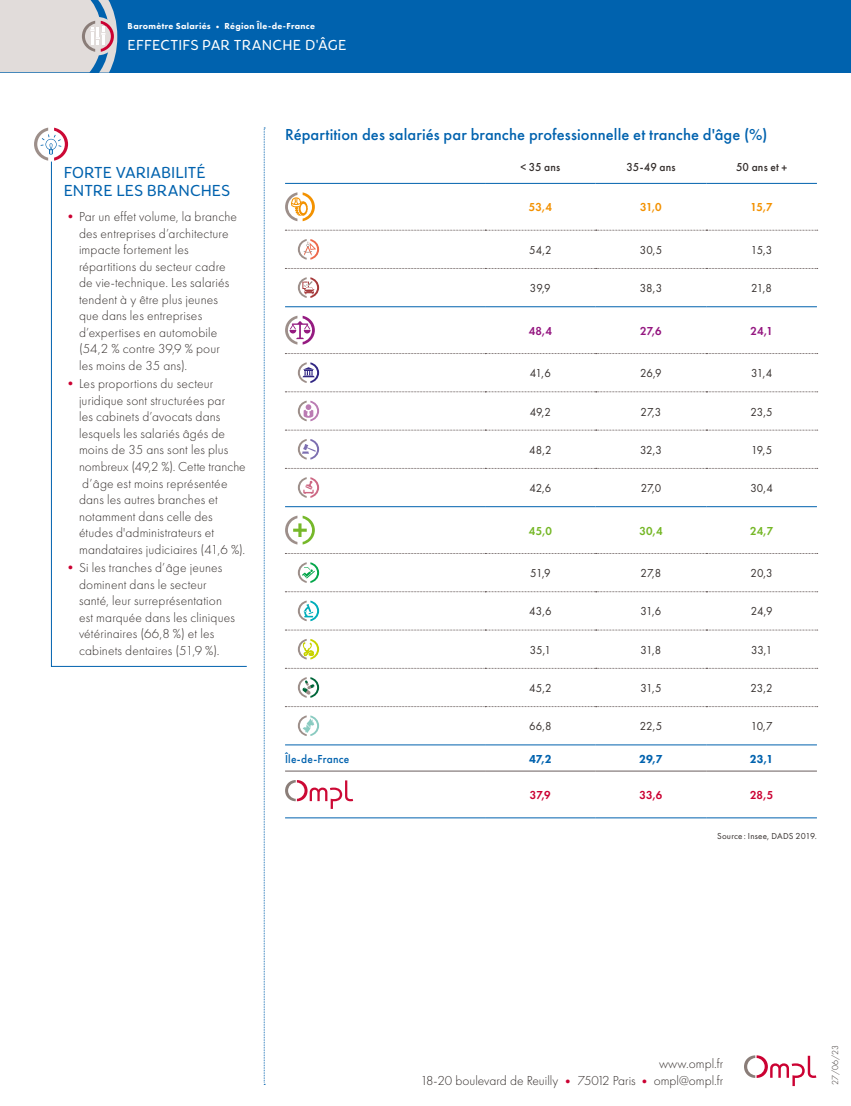
<style>
.page{position:relative;width:851px;height:1106px;background:#fff}
.page>*{position:absolute;margin:0;border:0;box-sizing:border-box;transform-origin:0 0}
.t1{font:500 16.5px "Futura PT";letter-spacing:.005em;color:#0062ae}
.t2{font:300 16.5px/18px "Congenial";color:#0062ae}
.t3{font:300 15px "Congenial";letter-spacing:.01em;color:#fff}
.t4{font:300 13.5px/16.5px "Futura PT";letter-spacing:.01em;color:#352f2d}
.t5{font:12px "Futura PT";letter-spacing:-.01em;color:#352f2d;scale:.95 1}
.t6{font:500 12px "Futura PT";letter-spacing:.015em;color:#352f2d;scale:.95 1}
.t7{font:500 12px "Futura PT";letter-spacing:.02em;color:#0062ae;scale:.95 1}
.t8{font:600 12px "Futura PT";color:#f39100;scale:.95 1}
.t9{font:600 12px "Futura PT";color:#941680;scale:.95 1}
.t10{font:600 12px "Futura PT";color:#75b726;scale:.95 1}
.t11{font:800 12px "Futura PT";color:#0062ae;scale:.95 1}
.t12{font:600 12px "Futura PT";color:#cb0132;scale:.95 1}
.t13{font:800 9px "Futura PT";letter-spacing:.035em;color:#fff}
.t14{font:9px "Futura PT";letter-spacing:.025em;color:#352f2d}
.t15{font:300 9px "Futura PT";color:#352f2d}
.s1{color:#cb0132}
</style>
<div class="page">
<div style="left:0;top:0;width:850px;height:72px;background:#0062ae"></div>
<svg style="left:264px;top:128px;width:1px;height:957px"></svg>
<svg style="left:744px;top:1055px;width:72px;height:31px"></svg>
<svg style="left:0;top:0;width:117px;height:73px;background:#d1d0d4"></svg>
<hr style="left:285px;top:183px;width:200px;height:1px;background:#0062ae">
<hr style="left:485px;top:183px;width:110px;height:1px;background:#0062ae">
<hr style="left:595px;top:183px;width:111px;height:1px;background:#0062ae">
<hr style="left:706px;top:183px;width:110px;height:1px;background:#0062ae">
<svg style="left:285px;top:268px;width:532px;height:1px"></svg>
<hr style="left:285px;top:306px;width:200px;height:1px;background:#0062ae">
<hr style="left:485px;top:306px;width:110px;height:1px;background:#0062ae">
<hr style="left:595px;top:306px;width:111px;height:1px;background:#0062ae">
<hr style="left:706px;top:306px;width:110px;height:1px;background:#0062ae">
<svg style="left:285px;top:468px;width:532px;height:1px"></svg>
<hr style="left:285px;top:506px;width:200px;height:1px;background:#0062ae">
<hr style="left:485px;top:506px;width:110px;height:1px;background:#0062ae">
<hr style="left:595px;top:506px;width:111px;height:1px;background:#0062ae">
<hr style="left:706px;top:506px;width:110px;height:1px;background:#0062ae">
<svg style="left:285px;top:706px;width:532px;height:1px"></svg>
<hr style="left:285px;top:744px;width:200px;height:1px;background:#0062ae">
<hr style="left:485px;top:744px;width:110px;height:1px;background:#0062ae">
<hr style="left:595px;top:744px;width:111px;height:1px;background:#0062ae">
<hr style="left:706px;top:744px;width:110px;height:1px;background:#0062ae">
<hr style="left:285px;top:817px;width:200px;height:1px;background:#0062ae">
<hr style="left:485px;top:817px;width:110px;height:1px;background:#0062ae">
<hr style="left:595px;top:817px;width:111px;height:1px;background:#0062ae">
<hr style="left:706px;top:817px;width:110px;height:1px;background:#0062ae">
<hr style="left:285px;top:770px;width:200px;height:1px;background:#6a5e5d">
<hr style="left:485px;top:770px;width:110px;height:1px;background:#6a5e5d">
<hr style="left:595px;top:770px;width:111px;height:1px;background:#6a5e5d">
<hr style="left:706px;top:770px;width:110px;height:1px;background:#6a5e5d">
<svg style="left:285px;top:230px;width:532px;height:1px"></svg>
<svg style="left:285px;top:353px;width:532px;height:1px"></svg>
<svg style="left:285px;top:391px;width:532px;height:1px"></svg>
<svg style="left:285px;top:430px;width:532px;height:1px"></svg>
<svg style="left:285px;top:553px;width:532px;height:1px"></svg>
<svg style="left:285px;top:591px;width:532px;height:1px"></svg>
<svg style="left:285px;top:630px;width:532px;height:1px"></svg>
<svg style="left:285px;top:668px;width:532px;height:1px"></svg>
<svg style="left:285px;top:192px;width:30px;height:29px"></svg>
<svg style="left:298px;top:239px;width:21px;height:21px"></svg>
<svg style="left:298px;top:277px;width:21px;height:21px"></svg>
<svg style="left:285px;top:316px;width:30px;height:28px"></svg>
<svg style="left:298px;top:362px;width:21px;height:21px"></svg>
<svg style="left:298px;top:400px;width:21px;height:21px"></svg>
<svg style="left:298px;top:439px;width:21px;height:20px"></svg>
<svg style="left:298px;top:477px;width:21px;height:21px"></svg>
<svg style="left:285px;top:515px;width:30px;height:29px"></svg>
<svg style="left:298px;top:562px;width:21px;height:21px"></svg>
<svg style="left:298px;top:600px;width:21px;height:21px"></svg>
<svg style="left:298px;top:639px;width:21px;height:20px"></svg>
<svg style="left:298px;top:677px;width:21px;height:20px"></svg>
<svg style="left:298px;top:715px;width:21px;height:21px"></svg>
<svg style="left:285px;top:780px;width:68px;height:29px"></svg>
<svg style="left:34px;top:128px;width:34px;height:33px"></svg>
<svg style="left:51px;top:161px;width:196px;height:506px"></svg>
<p class="t13" style="left:128px;top:20px;width:189px">Baromètre Salariés • Région Île-de-France</p>
<p class="t3" style="left:128px;top:36px;width:220px">EFFECTIFS PAR TRANCHE D'ÂGE</p>
<p class="t2" style="left:64px;top:164px;width:168px">FORTE VARIABILITÉ<br>ENTRE LES BRANCHES</p>
<p class="t4" style="left:79px;top:209px;width:160px;text-indent:-15px"><span class="s1">•</span>Par un effet volume, la branche des entreprises d’architecture impacte fortement les répartitions du secteur cadre de vie-technique. Les salariés tendent à y être plus jeunes que dans les entreprises d’expertises en automobile (54,2 % contre 39,9 % pour les moins de 35 ans).</p>
<p class="t4" style="left:79px;top:376px;width:168px;text-indent:-15px"><span class="s1">•</span>Les proportions du secteur juridique sont structurées par<br>les cabinets d’avocats dans lesquels les salariés âgés de moins de 35 ans sont les plus nombreux (49,2 %). Cette tranche d’âge est moins représentée dans les autres branches et notamment dans celle des études d'administrateurs et mandataires judiciaires (41,6 %).</p>
<p class="t4" style="left:79px;top:559px;width:157px;text-indent:-15px"><span class="s1">•</span>Si les tranches d’âge jeunes dominent dans le secteur santé, leur surreprésentation est marquée dans les cliniques vétérinaires (66,8 %) et les cabinets dentaires (51,9 %).</p>
<p class="t1" style="left:285px;top:125px;width:484px">Répartition des salariés par branche professionnelle et tranche d'âge (%)</p>
<p class="t6" style="left:520px;top:159px;width:44px">&lt; 35 ans</p>
<p class="t6" style="left:626px;top:159px;width:53px">35-49 ans</p>
<p class="t6" style="left:735px;top:159px;width:55px">50 ans et +</p>
<p class="t8" style="left:529px;top:200px;width:26px">53,4</p>
<p class="t8" style="left:640px;top:200px;width:24px">31,0</p>
<p class="t8" style="left:750px;top:200px;width:25px">15,7</p>
<p class="t5" style="left:529px;top:243px;width:25px">54,2</p>
<p class="t5" style="left:639px;top:243px;width:25px">30,5</p>
<p class="t5" style="left:750px;top:243px;width:24px">15,3</p>
<p class="t5" style="left:530px;top:281px;width:23px">39,9</p>
<p class="t5" style="left:639px;top:281px;width:25px">38,3</p>
<p class="t5" style="left:751px;top:281px;width:23px">21,8</p>
<p class="t9" style="left:528px;top:323px;width:26px">48,4</p>
<p class="t9" style="left:640px;top:323px;width:24px">27,6</p>
<p class="t9" style="left:750px;top:323px;width:25px">24,1</p>
<p class="t5" style="left:530px;top:366px;width:23px">41,6</p>
<p class="t5" style="left:640px;top:366px;width:24px">26,9</p>
<p class="t5" style="left:751px;top:366px;width:24px">31,4</p>
<p class="t5" style="left:529px;top:404px;width:24px">49,2</p>
<p class="t5" style="left:640px;top:404px;width:23px">27,3</p>
<p class="t5" style="left:750px;top:404px;width:25px">23,5</p>
<p class="t5" style="left:529px;top:443px;width:25px">48,2</p>
<p class="t5" style="left:640px;top:443px;width:25px">32,3</p>
<p class="t5" style="left:751px;top:443px;width:24px">19,5</p>
<p class="t5" style="left:529px;top:481px;width:25px">42,6</p>
<p class="t5" style="left:640px;top:481px;width:23px">27,0</p>
<p class="t5" style="left:750px;top:481px;width:25px">30,4</p>
<p class="t10" style="left:529px;top:523px;width:26px">45,0</p>
<p class="t10" style="left:639px;top:523px;width:26px">30,4</p>
<p class="t10" style="left:750px;top:523px;width:26px">24,7</p>
<p class="t5" style="left:530px;top:566px;width:23px">51,9</p>
<p class="t5" style="left:640px;top:566px;width:23px">27,8</p>
<p class="t5" style="left:750px;top:566px;width:25px">20,3</p>
<p class="t5" style="left:529px;top:604px;width:25px">43,6</p>
<p class="t5" style="left:640px;top:604px;width:23px">31,6</p>
<p class="t5" style="left:750px;top:604px;width:24px">24,9</p>
<p class="t5" style="left:529px;top:642px;width:24px">35,1</p>
<p class="t5" style="left:640px;top:642px;width:23px">31,8</p>
<p class="t5" style="left:751px;top:642px;width:24px">33,1</p>
<p class="t5" style="left:529px;top:681px;width:25px">45,2</p>
<p class="t5" style="left:640px;top:681px;width:24px">31,5</p>
<p class="t5" style="left:750px;top:681px;width:25px">23,2</p>
<p class="t5" style="left:529px;top:719px;width:25px">66,8</p>
<p class="t5" style="left:639px;top:719px;width:25px">22,5</p>
<p class="t5" style="left:750px;top:719px;width:25px">10,7</p>
<p class="t7" style="left:285px;top:751px;width:69px">Île-de-France</p>
<p class="t11" style="left:529px;top:751px;width:25px">47,2</p>
<p class="t11" style="left:639px;top:751px;width:26px">29,7</p>
<p class="t11" style="left:749px;top:751px;width:26px">23,1</p>
<p class="t12" style="left:530px;top:787px;width:23px">37,9</p>
<p class="t12" style="left:639px;top:787px;width:26px">33,6</p>
<p class="t12" style="left:750px;top:787px;width:26px">28,5</p>
<p class="t14" style="left:717px;top:830px;width:101px">Source: Insee, DADS 2019.</p>
<p class="t4" style="left:420px;top:1055px;width:304px;text-align:right">www.ompl.fr<br>18-20 boulevard de Reuilly <span class="s1">•</span> 75012 Paris <span class="s1">•</span> ompl@ompl.fr</p>
<p class="t15" style="left:830px;top:1084px;width:41px;rotate:-90deg">27/06/23</p>
</div>
